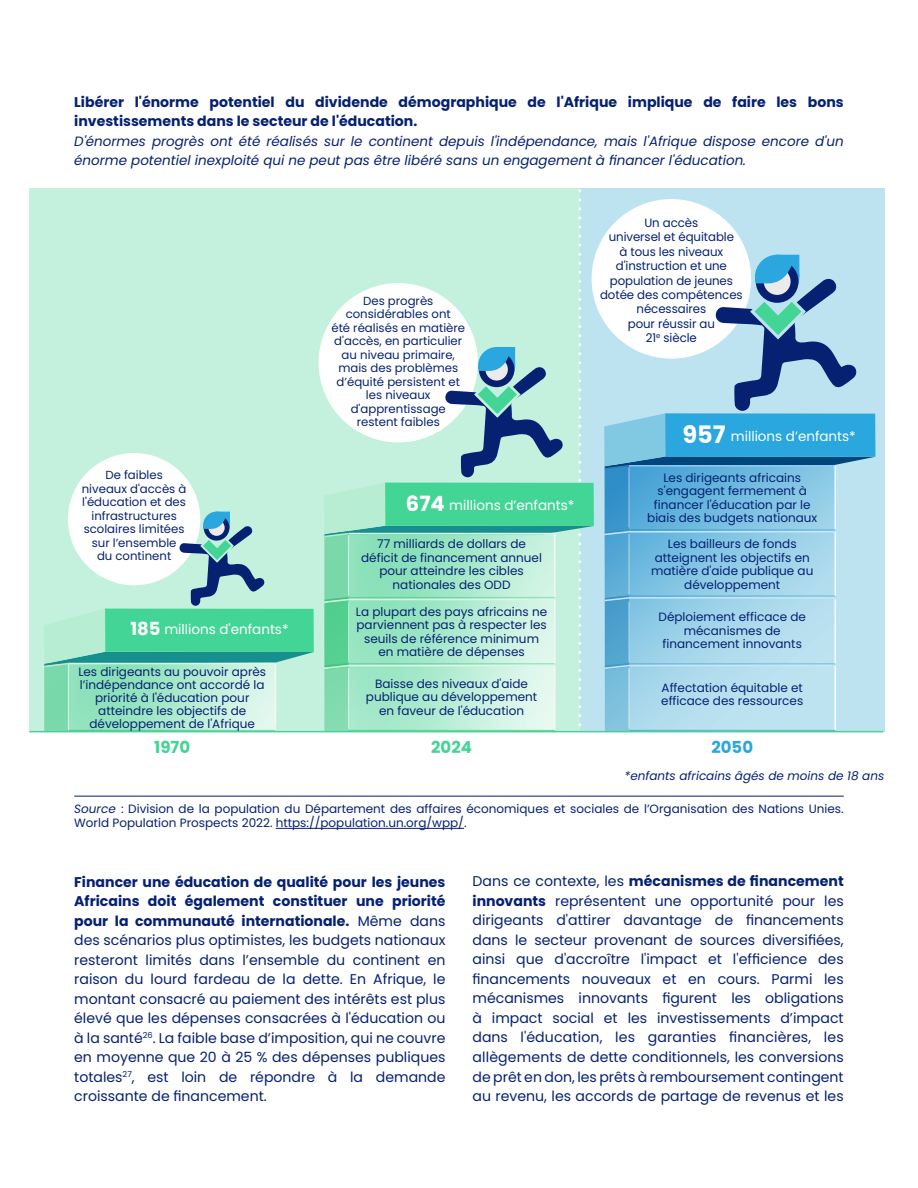
<style>
.page{position:relative;width:918px;height:1188px;background:#fff}
.page>*{position:absolute;margin:0;border:0;box-sizing:border-box;transform-origin:0 0}
.t1{font:700 16.5px "Poppins";color:#43d596}
.t2{font:700 16.5px "Poppins";color:#29a7de}
.t3{font:14.1px/19.5px "Poppins";color:#062172;text-align:justify}
.t4{font:700 14.1px/19.5px "Poppins";color:#062172}
.t5{font:italic 13.5px/19.5px "Poppins";color:#062172}
.t6{font:13.5px "Poppins";color:#fff}
.t7{font:12px/13.5px "Poppins";color:#062172;text-align:center}
.t8{font:italic 12px "Poppins";color:#062172}
.t9{font:11.7px/13.5px "Poppins";color:#062172;text-align:center}
.s1{font-weight:700;font-size:18px}
.s2{font-weight:700;font-size:21px}
.s3{font-weight:700;font-size:24px}
.s4{font-style:italic}
.s5{font-weight:700}
</style>
<div class="page">
<div style="left:29px;top:188px;width:551px;height:544px;background:#c3f1dd"></div>
<div style="left:580px;top:188px;width:304px;height:544px;background:#bee3f0"></div>
<div style="left:68px;top:453px;width:132px;height:132px;background:#fff;border-radius:50%"></div>
<div style="left:592px;top:199px;width:159px;height:160px;background:#fff;border-radius:50%"></div>
<svg style="left:322px;top:191px;width:272px;height:540px"></svg>
<hr style="left:348px;top:535px;width:1px;height:60px;background:#d7f9e7">
<hr style="left:348px;top:602px;width:1px;height:60px;background:#b7edd2">
<hr style="left:348px;top:668px;width:1px;height:60px;background:#d7f9e7">
<hr style="left:554px;top:533px;width:2px;height:64px;background:#eff9f3">
<svg style="left:43px;top:512px;width:271px;height:219px"></svg>
<hr style="left:68px;top:664px;width:1px;height:66px;background:#d7f9e7">
<hr style="left:275px;top:664px;width:1px;height:61px;background:#eff9f3">
<svg style="left:603px;top:255px;width:272px;height:476px"></svg>
<hr style="left:629px;top:467px;width:1px;height:60px;background:#a4cbf7">
<hr style="left:629px;top:534px;width:1px;height:60px;background:#b7d9f3">
<hr style="left:834px;top:466px;width:2px;height:63px;background:#e3faff">
<hr style="left:29px;top:731px;width:854px;height:1px;background:#43d596">
<hr style="left:74px;top:796px;width:770px;height:1px;background:#062172">
<hr style="left:276px;top:828px;width:188px;height:1px;background:#062172">
<p class="t4" style="left:74px;top:92px;width:771px">Libérer l'énorme potentiel du dividende démographique de l'Afrique implique de faire les bons investissements dans le secteur de l'éducation.</p>
<p class="t5" style="left:74px;top:131px;width:771px">D'énormes progrès ont été réalisés sur le continent depuis l'indépendance, mais l'Afrique dispose encore d'un énorme potentiel inexploité qui ne peut pas être libéré sans un engagement à financer l'éducation.</p>
<p class="t9" style="left:82px;top:468px;width:106px">De faibles niveaux d'accès à l'éducation et des infrastructures scolaires limitées sur l’ensemble<br>du continent</p>
<p class="t6" style="left:130px;top:621px;width:160px"><span class="s1">185</span> millions d'enfants*</p>
<p class="t7" style="left:78px;top:666px;width:189px;line-height:12.9px">Les dirigeants au pouvoir après l’indépendance ont accordé la priorité à l'éducation pour atteindre les objectifs de développement de l'Afrique</p>
<p class="t9" style="left:331px;top:294px;width:135px">Des progrès considérables ont<br>été réalisés en matière d'accès, en particulier au niveau primaire, mais des problèmes d’équité persistent et les niveaux d'apprentissage restent faibles</p>
<p class="t6" style="left:406px;top:497px;width:170px"><span class="s2">674</span> millions d’enfants*</p>
<p class="t7" style="left:361px;top:537px;width:182px">77 milliards de dollars de déficit de financement annuel pour atteindre les cibles nationales des ODD</p>
<p class="t7" style="left:356px;top:605px;width:193px">La plupart des pays africains ne parviennent pas à respecter les seuils de référence minimum en matière de dépenses</p>
<p class="t7" style="left:366px;top:677px;width:173px">Baisse des niveaux d'aide publique au développement en faveur de l'éducation</p>
<p class="t7" style="left:600px;top:216px;width:144px;line-height:14.4px">Un accès<br>universel et équitable<br>à tous les niveaux d'instruction et une population de jeunes dotée des compétences nécessaires<br>pour réussir au<br>21<sup>e</sup> siècle</p>
<p class="t6" style="left:682px;top:429px;width:175px"><span class="s3">957</span> millions d’enfants*</p>
<p class="t7" style="left:647px;top:471px;width:172px">Les dirigeants africains s'engagent fermement à financer l'éducation par le biais des budgets nationaux</p>
<p class="t7" style="left:651px;top:537px;width:164px">Les bailleurs de fonds atteignent les objectifs en matière d'aide publique au développement</p>
<p class="t7" style="left:659px;top:610px;width:149px">Déploiement efficace de mécanismes de financement innovants</p>
<p class="t7" style="left:661px;top:681px;width:144px;text-align:left">Affectation équitable et efficace des ressources</p>
<p class="t1" style="left:154px;top:737px;width:37px">1970</p>
<p class="t1" style="left:431px;top:737px;width:42px">2024</p>
<p class="t2" style="left:711px;top:737px;width:43px">2050</p>
<p class="t8" style="left:625px;top:768px;width:261px">*enfants africains âgés de moins de 18 ans</p>
<p class="t7" style="left:74px;top:802px;width:771px;line-height:14.4px;text-align:left"><span class="s4">Source</span> : Division de la population du Département des affaires économiques et sociales de l’Organisation des Nations Unies.<br>World Population Prospects 2022. https://population.un.org/wpp/.</p>
<p class="t3" style="left:74px;top:872px;width:373px"><span class="s5">Financer une éducation de qualité pour les jeunes Africains doit également constituer une priorité pour la communauté internationale.</span> Même dans des scénarios plus optimistes, les budgets nationaux resteront limités dans l’ensemble du continent en raison du lourd fardeau de la dette. En Afrique, le montant consacré au paiement des intérêts est plus élevé que les dépenses consacrées à l'éducation ou à la santé<sup>26</sup>. La faible base d’imposition, qui ne couvre en moyenne que 20 à 25 % des dépenses publiques totales<sup>27</sup>, est loin de répondre à la demande croissante de financement.</p>
<p class="t3" style="left:473px;top:872px;width:373px">Dans ce contexte, les <span class="s5">mécanismes de financement innovants</span> représentent une opportunité pour les dirigeants d'attirer davantage de financements dans le secteur provenant de sources diversifiées, ainsi que d'accroître l'impact et l'efficience des financements nouveaux et en cours. Parmi les mécanismes innovants figurent les obligations à impact social et les investissements d’impact dans l'éducation, les garanties financières, les allègements de dette conditionnels, les conversions de prêt en don, les prêts à remboursement contingent au revenu, les accords de partage de revenus et les</p>
</div>
